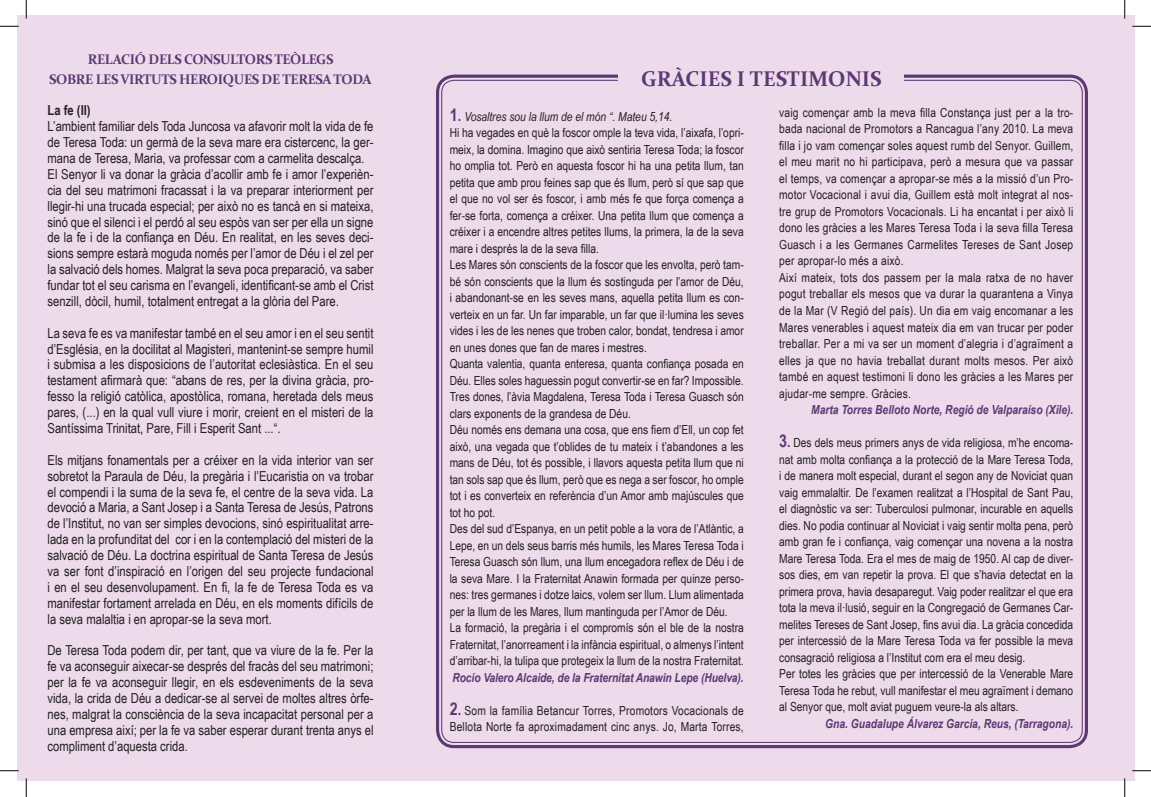
<style>
.page{position:relative;width:1151px;height:797px;background:#fff}
.page>*{position:absolute;margin:0;border:0;box-sizing:border-box;transform-origin:0 0}
.t1{font:700 21.25px "Constantia";color:#5c3874}
.t2{font:700 13.88px "Constantia";letter-spacing:-.03em;color:#5c3874}
.t3{font:13.75px/15.9px "Arial Narrow";color:#231f20;text-align:justify}
.t4{font:700 13.75px "Arial Narrow";color:#231f20}
.t5{font:12.5px/16.5px "Arial Narrow";color:#231f20;text-align:justify}
.t6{font:italic 700 12.5px "Arial Narrow";color:#5c3874}
.t7{font:italic 12.5px "Arial Narrow";color:#231f20}
.s1{font-weight:700;font-style:normal;font-size:17.5px;color:#5c3874}
.s2{font-weight:700;font-style:normal;font-size:15px;color:#5c3874}
.s3{font-weight:700;font-size:17.5px;color:#5c3874}
.s4{font-weight:700;font-size:15px;color:#5c3874}
</style>
<div class="page">
<div style="left:17px;top:16px;width:1118px;height:765px;background:#eddaea"></div>
<div style="left:436px;top:75px;width:652px;height:673px;border:3px solid #5c3874;border-radius:17px"></div>
<div style="left:618px;top:68px;width:286px;height:23px;background:#eddaea"></div>
<svg style="left:0;top:25px;width:19px;height:2px"></svg>
<svg style="left:1132px;top:25px;width:19px;height:2px"></svg>
<svg style="left:0;top:770px;width:19px;height:1px"></svg>
<svg style="left:1132px;top:770px;width:19px;height:1px"></svg>
<svg style="left:25px;top:0;width:2px;height:19px"></svg>
<svg style="left:25px;top:778px;width:2px;height:19px"></svg>
<svg style="left:1124px;top:0;width:1px;height:19px"></svg>
<svg style="left:1124px;top:778px;width:1px;height:19px"></svg>
<p class="t2" style="left:88px;top:50px;width:247px">RELACIÓ DELS CONSULTORS TEÒLEGS</p>
<p class="t2" style="left:49px;top:69px;width:324px">SOBRE LES VIRTUTS HEROIQUES DE TERESA TODA</p>
<p class="t4" style="left:48px;top:100px;width:45px">La fe (II)</p>
<p class="t3" style="left:48px;top:118px;width:327px">L’ambient familiar dels Toda Juncosa va afavorir molt la vida de fe de Teresa Toda: un germà de la seva mare era cistercenc, la ger&shy;mana de Teresa, Maria, va professar com a carmelita descalça.</p>
<p class="t3" style="left:48px;top:165px;width:327px">El Senyor li va donar la gràcia d’acollir amb fe i amor l’experièn&shy;cia del seu matrimoni fracassat i la va preparar interiorment per llegir-hi una trucada especial; per això no es tancà en si mateixa, sinó que el silenci i el perdó al seu espòs van ser per ella un signe de la fe i de la confiança en Déu. En realitat, en les seves deci&shy;sions sempre estarà moguda només per l’amor de Déu i el zel per la salvació dels homes. Malgrat la seva poca preparació, va saber fundar tot el seu carisma en l’evangeli, identificant-se amb el Crist senzill, dòcil, humil, totalment entregat a la glòria del Pare.</p>
<p class="t3" style="left:48px;top:324px;width:327px">La seva fe es va manifestar també en el seu amor i en el seu sentit d’Església, en la docilitat al Magisteri, mantenint-se sempre humil i submisa a les disposicions de l’autoritat eclesiàstica. En el seu testament afirmarà que: “abans de res, per la divina gràcia, pro&shy;fesso la religió catòlica, apostòlica, romana, heretada dels meus pares, (...) en la qual vull viure i morir, creient en el misteri de la Santíssima Trinitat, Pare, Fill i Esperit Sant ...“.</p>
<p class="t3" style="left:48px;top:451px;width:327px">Els mitjans fonamentals per a créixer en la vida interior van ser sobretot la Paraula de Déu, la pregària i l’Eucaristia on va trobar el compendi i la suma de la seva fe, el centre de la seva vida. La devoció a Maria, a Sant Josep i a Santa Teresa de Jesús, Patrons de l’Institut, no van ser simples devocions, sinó espiritualitat arre&shy;lada en la profunditat del cor i en la contemplació del misteri de la salvació de Déu. La doctrina espiritual de Santa Teresa de Jesús va ser font d’inspiració en l’origen del seu projecte fundacional i en el seu desenvolupament. En fi, la fe de Teresa Toda es va manifestar fortament arrelada en Déu, en els moments difícils de la seva malaltia i en apropar-se la seva mort.</p>
<p class="t3" style="left:48px;top:642px;width:328px">De Teresa Toda podem dir, per tant, que va viure de la fe. Per la fe va aconseguir aixecar-se després del fracàs del seu matrimoni; per la fe va aconseguir llegir, en els esdeveniments de la seva vida, la crida de Déu a dedicar-se al servei de moltes altres òrfe&shy;nes, malgrat la consciència de la seva incapacitat personal per a una empresa així; per la fe va saber esperar durant trenta anys el compliment d’aquesta crida.</p>
<p class="t1" style="left:641px;top:64px;width:242px">GRÀCIES I TESTIMONIS</p>
<p class="t7" style="left:450px;top:107px;width:224px"><span class="s1">1</span><span class="s2">.</span> Vosaltres sou la llum de el món “. Mateu 5,14.</p>
<p class="t5" style="left:450px;top:124px;width:296px">Hi ha vegades en què la foscor omple la teva vida, l’aixafa, l’opri&shy;meix, la domina. Imagino que això sentiria Teresa Toda; la foscor ho omplia tot. Però en aquesta foscor hi ha una petita llum, tan petita que amb prou feines sap que és llum, però sí que sap que el que no vol ser és foscor, i amb més fe que força comença a fer-se forta, comença a créixer. Una petita llum que comença a créixer i a encendre altres petites llums, la primera, la de la seva mare i després la de la seva filla.</p>
<p class="t5" style="left:450px;top:256px;width:296px">Les Mares són conscients de la foscor que les envolta, però tam&shy;bé són conscients que la llum és sostinguda per l’amor de Déu, i abandonant-se en les seves mans, aquella petita llum es con&shy;verteix en un far. Un far imparable, un far que il·lumina les seves vides i les de les nenes que troben calor, bondat, tendresa i amor en unes dones que fan de mares i mestres.</p>
<p class="t5" style="left:450px;top:355px;width:296px">Quanta valentia, quanta enteresa, quanta confiança posada en Déu. Elles soles haguessin pogut convertir-se en far? Impossible.<br>Tres dones, l’àvia Magdalena, Teresa Toda i Teresa Guasch són clars exponents de la grandesa de Déu.</p>
<p class="t5" style="left:450px;top:421px;width:296px">Déu només ens demana una cosa, que ens fiem d’Ell, un cop fet això, una vegada que t’oblides de tu mateix i t’abandones a les mans de Déu, tot és possible, i llavors aquesta petita llum que ni tan sols sap que és llum, però que es nega a ser foscor, ho omple tot i es converteix en referència d’un Amor amb majúscules que tot ho pot.</p>
<p class="t5" style="left:450px;top:520px;width:296px">Des del sud d’Espanya, en un petit poble a la vora de l’Atlàntic, a Lepe, en un dels seus barris més humils, les Mares Teresa Toda i Teresa Guasch són llum, una llum encegadora reflex de Déu i de la seva Mare. I la Fraternitat Anawin formada per quinze perso&shy;nes: tres germanes i dotze laics, volem ser llum. Llum alimentada per la llum de les Mares, llum mantinguda per l’Amor de Déu.</p>
<p class="t5" style="left:450px;top:619px;width:296px">La formació, la pregària i el compromís són el ble de la nostra Fraternitat, l’anorreament i la infància espiritual, o almenys l’intent d’arribar-hi, la tulipa que protegeix la llum de la nostra Fraternitat.</p>
<p class="t6" style="left:452px;top:668px;width:293px">Rocío Valero Alcaide, de la Fraternitat Anawin Lepe (Huelva).</p>
<p class="t5" style="left:450px;top:701px;width:296px"><span class="s3">2</span><span class="s4">.</span> Som la família Betancur Torres, Promotors Vocacionals de<br>Bellota Norte fa aproximadament cinc anys. Jo, Marta Torres,</p>
<p class="t5" style="left:779px;top:104px;width:296px">vaig començar amb la meva filla Constança just per a la tro&shy;bada nacional de Promotors a Rancagua l’any 2010. La meva filla i jo vam començar soles aquest rumb del Senyor. Guillem, el meu marit no hi participava, però a mesura que va passar el temps, va començar a apropar-se més a la missió d’un Pro&shy;motor Vocacional i avui dia, Guillem està molt integrat al nos&shy;tre grup de Promotors Vocacionals. Li ha encantat i per això li dono les gràcies a les Mares Teresa Toda i la seva filla Teresa Guasch i a les Germanes Carmelites Tereses de Sant Josep per apropar-lo més a això.</p>
<p class="t5" style="left:779px;top:269px;width:296px">Així mateix, tots dos passem per la mala ratxa de no haver pogut treballar els mesos que va durar la quarantena a Vinya de la Mar (V Regió del país). Un dia em vaig encomanar a les Mares venerables i aquest mateix dia em van trucar per poder treballar. Per a mi va ser un moment d’alegria i d’agraïment a elles ja que no havia treballat durant molts mesos. Per això també en aquest testimoni li dono les gràcies a les Mares per ajudar-me sempre. Gràcies.</p>
<p class="t6" style="left:811px;top:400px;width:264px">Marta Torres Belloto Norte, Regió de Valparaíso (Xile).</p>
<p class="t5" style="left:779px;top:434px;width:296px"><span class="s3">3</span><span class="s4">.</span> Des dels meus primers anys de vida religiosa, m’he encoma&shy;nat amb molta confiança a la protecció de la Mare Teresa Toda, i de manera molt especial, durant el segon any de Noviciat quan vaig emmalaltir. De l’examen realitzat a l’Hospital de Sant Pau, el diagnòstic va ser: Tuberculosi pulmonar, incurable en aquells dies. No podia continuar al Noviciat i vaig sentir molta pena, però amb gran fe i confiança, vaig començar una novena a la nostra Mare Teresa Toda. Era el mes de maig de 1950. Al cap de diver&shy;sos dies, em van repetir la prova. El que s’havia detectat en la primera prova, havia desaparegut. Vaig poder realitzar el que era tota la meva il·lusió, seguir en la Congregació de Germanes Car&shy;melites Tereses de Sant Josep, fins avui dia. La gràcia concedida per intercessió de la Mare Teresa Toda va fer possible la meva consagració religiosa a l’Institut com era el meu desig.</p>
<p class="t5" style="left:779px;top:665px;width:296px">Per totes les gràcies que per intercessió de la Venerable Mare Teresa Toda he rebut, vull manifestar el meu agraïment i demano al Senyor que, molt aviat puguem veure-la als altars.</p>
<p class="t6" style="left:825px;top:714px;width:250px">Gna. Guadalupe Álvarez García, Reus, (Tarragona).</p>
</div>
